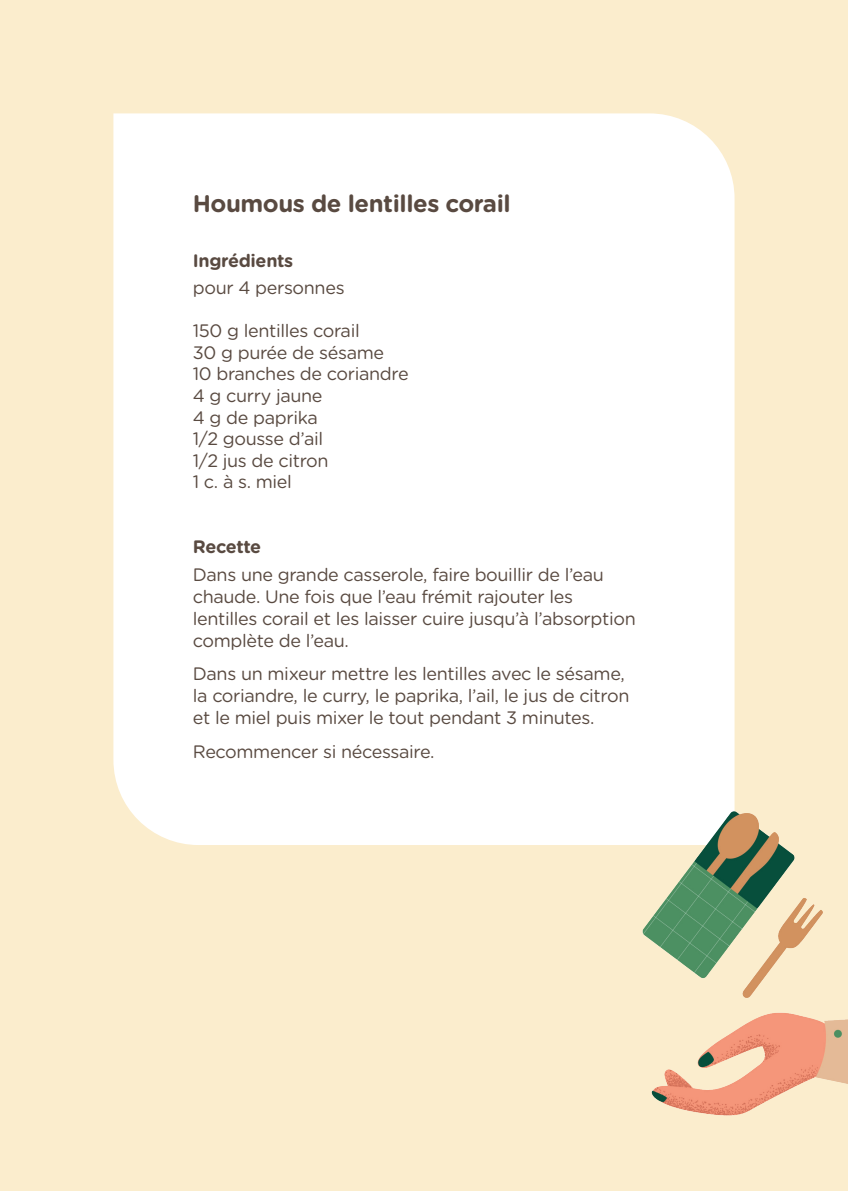
<style>
.page{position:relative;width:848px;height:1191px;background:#fbedcd}
.page>*{position:absolute;margin:0;border:0;box-sizing:border-box;transform-origin:0 0}
.t1{font:700 24px "Gotham Rounded";letter-spacing:-.02em;color:#594a41}
.t2{font:18px/21.6px "Gotham Rounded";letter-spacing:-.02em;color:#594a41}
.t3{font:700 18px "Gotham Rounded";letter-spacing:-.02em;color:#594a41}
</style>
<div class="page">
<div style="left:113px;top:113px;width:621px;height:732px;background:#fff"></div>
<img style="left:535px;top:797px;width:313px;height:319px">
<h1 class="t1" style="left:193px;top:186px;width:319px">Houmous de lentilles corail</h1>
<p class="t3" style="left:193px;top:247px;width:102px">Ingrédients</p>
<p class="t2" style="left:193px;top:276px;width:153px">pour 4 personnes</p>
<p class="t2" style="left:193px;top:319px;width:217px">150 g lentilles corail<br>30 g purée de sésame<br>10 branches de coriandre<br>4 g curry jaune<br>4 g de paprika<br>1/2 gousse d’ail<br>1/2 jus de citron<br>1 c. à s. miel</p>
<p class="t3" style="left:193px;top:533px;width:70px">Recette</p>
<p class="t2" style="left:193px;top:562px;width:444px">Dans une grande casserole, faire bouillir de l’eau chaude. Une fois que l’eau frémit rajouter les lentilles corail et les laisser cuire jusqu’à l’absorption complète de l’eau.</p>
<p class="t2" style="left:193px;top:662px;width:438px">Dans un mixeur mettre les lentilles avec le sésame, la coriandre, le curry, le paprika, l’ail, le jus de citron et le miel puis mixer le tout pendant 3 minutes.</p>
<p class="t2" style="left:193px;top:739px;width:243px">Recommencer si nécessaire.</p>
</div>
